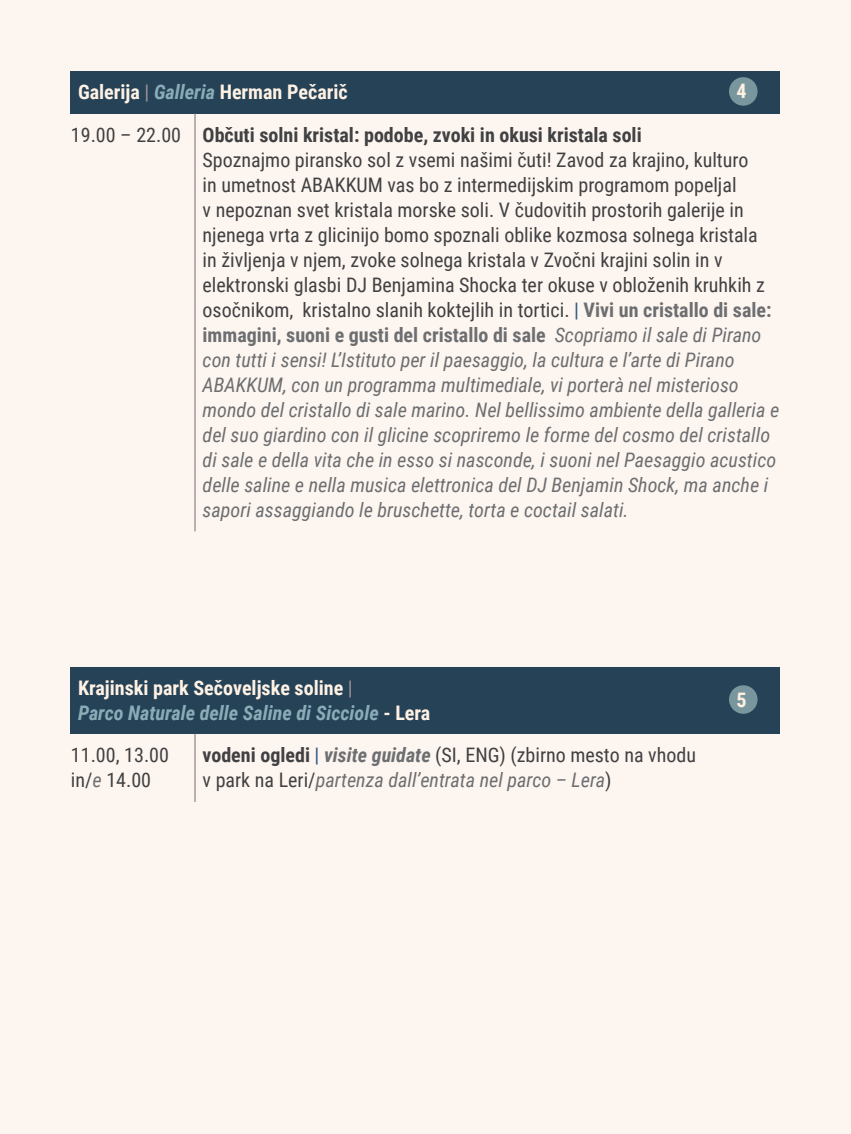
<style>
.page{position:relative;width:851px;height:1134px;background:#fff}
.page>*{position:absolute;margin:0;border:0;box-sizing:border-box;transform-origin:0 0}
.t1{font:italic 20px/25px "Roboto Condensed";color:#6d6e71}
.t2{font:20px/25px "Roboto Condensed";color:#414042}
.t3{font:700 20px/42.8px "Roboto Condensed";color:#414042}
.t4{font:700 20px/24px "Roboto Condensed";color:#fff2e4}
.t5{font:700 20px "Roboto Condensed";color:#fff1e2}
.s1{color:#fff2e4}
.s2{font-weight:400;color:#a29494}
.s3{font-style:italic;color:#89acb7}
.s4{font-weight:400}
.s5{font-style:normal;color:#414042}
.s6{font-style:normal;color:#2d567f}
.s7{font-weight:700;font-style:normal}
.s8{font-style:italic;color:#6d6e71}
.s9{font-weight:700}
.s10{color:#2d567f}
.s11{font-weight:700;font-style:italic;color:#6d6e71}
</style>
<div class="page">
<div style="left:0;top:0;width:850px;height:1134px;background:#fdf6f0"></div>
<div style="left:71px;top:71px;width:709px;height:43px;background:#254257"></div>
<hr style="left:194px;top:114px;width:2px;height:417px;background:#9b8b8b">
<div style="left:71px;top:667px;width:709px;height:67px;background:#254257"></div>
<hr style="left:194px;top:734px;width:2px;height:68px;background:#9b8b8b">
<div style="left:729px;top:77px;width:28px;height:29px;background:#79969f;border-radius:50%"></div>
<div style="left:729px;top:685px;width:28px;height:29px;background:#79969f;border-radius:50%"></div>
<p class="t5" style="left:736px;top:77px;width:12px">4</p>
<p class="t3" style="left:71px;top:70px;width:572px;text-indent:7px"><span class="s1">Galerija</span> <span class="s2">|</span> <span class="s3">Galleria</span> <span class="s1">Herman Pečarič<br></span><span class="s4">19.00 – 22.00</span> Občuti solni kristal: podobe, zvoki in okusi kristala soli</p>
<p class="t1" style="left:202px;top:147px;width:578px"><span class="s5">Spoznajmo piransko sol z vsemi našimi čuti! Zavod za krajino, kulturo<br>in umetnost ABAKKUM vas bo z intermedijskim programom popeljal<br>v nepoznan svet kristala morske soli. V čudovitih prostorih galerije in njenega vrta z glicinijo bomo spoznali oblike kozmosa solnega kristala<br>in življenja v njem, zvoke solnega kristala v Zvočni krajini solin in v elektronski glasbi DJ Benjamina Shocka ter okuse v obloženih kruhkih z osočnikom, kristalno slanih koktejlih in tortici.</span> <span class="s6">|</span> <span class="s7">Vivi un cristallo di sale: immagini, suoni e gusti del cristallo di sale</span> Scopriamo il sale di Pirano con tutti i sensi! L’Istituto per il paesaggio, la cultura e l’arte di Pirano ABAKKUM, con un programma multimediale, vi porterà nel misterioso mondo del cristallo di sale marino. Nel bellissimo ambiente della galleria e del suo giardino con il glicine scopriremo le forme del cosmo del cristallo di sale e della vita che in esso si nasconde, i suoni nel Paesaggio acustico delle saline e nella musica elettronica del DJ Benjamin Shock, ma anche i sapori assaggiando le bruschette, torta e coctail salati.</p>
<p class="t4" style="left:78px;top:676px;width:354px">Krajinski park Sečoveljske soline <span class="s2">|<br></span><span class="s3">Parco Naturale delle Saline di Sicciole</span> - Lera</p>
<p class="t2" style="left:71px;top:742px;width:100px">11.00, 13.00 in/<span class="s8">e</span> 14.00</p>
<p class="t2" style="left:202px;top:742px;width:495px"><span class="s9">vodeni ogledi</span> <span class="s10">|</span> <span class="s11">visite guidate</span> (SI, ENG) (zbirno mesto na vhodu v park na Leri/<span class="s8">partenza dall’entrata nel parco – Lera</span>)</p>
<p class="t5" style="left:736px;top:685px;width:12px">5</p>
</div>
